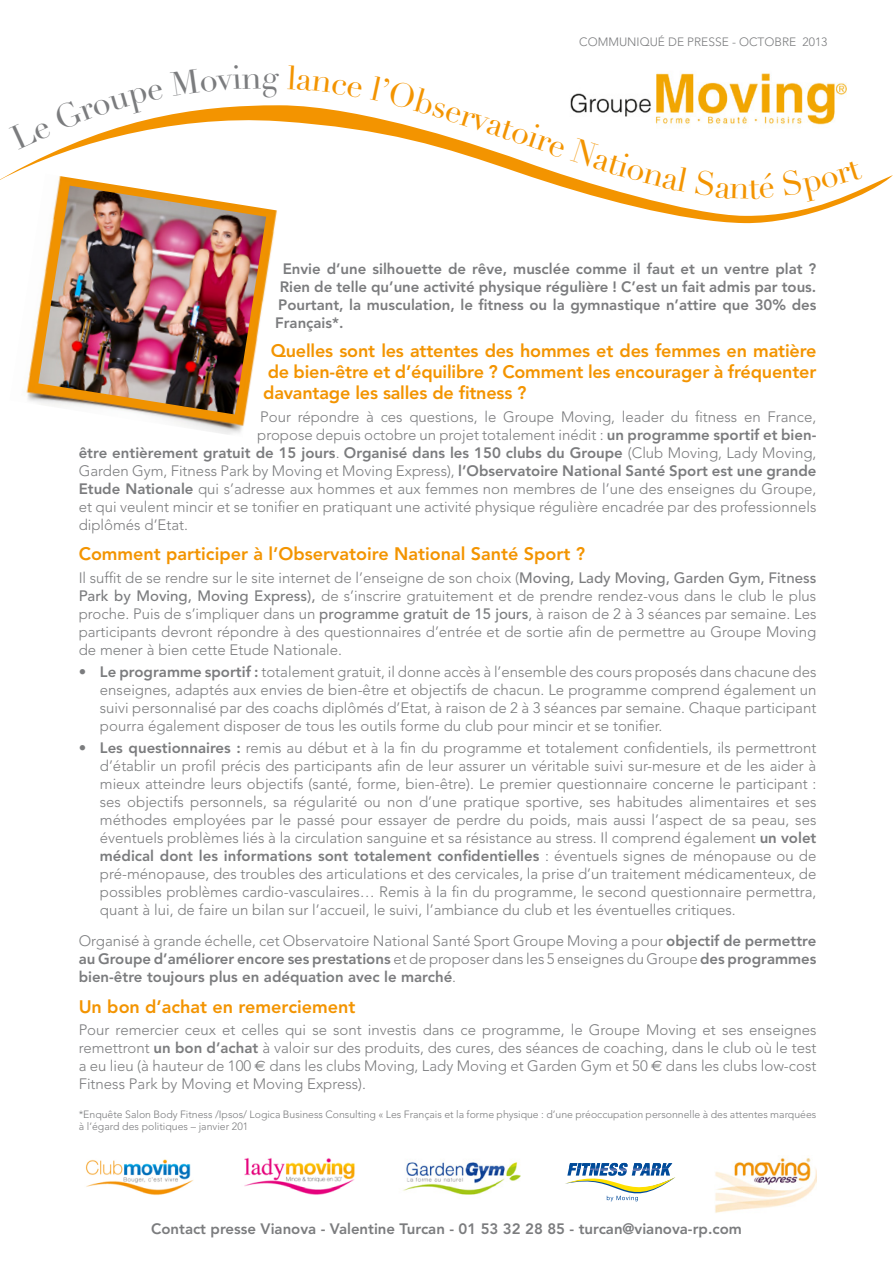
<style>
.page{position:relative;width:893px;height:1263px;background:#fff}
.page>*{position:absolute;margin:0;border:0;box-sizing:border-box;transform-origin:0 0}
.t1{font:33px "Didot LT Std";color:#f39400}
.t2{font:800 18px/21px "Avenir LT Std";color:#f39400;text-align:justify}
.t3{font:300 15px/18px "Avenir LT Std";color:#7b7c7e;text-align:justify}
.t4{font:800 15px/18px "Avenir LT Std";color:#7b7c7e;text-align:justify}
.t5{font:300 12px "Avenir LT Std";color:#7b7c7e}
.t6{font:300 10.5px/12px "Avenir LT Std";color:#7b7c7e}
.s1{font-weight:800}
.s2{font-weight:300}
.s3{font-weight:500}
.s4{font-family:"Euro Sans";font-weight:400}
</style>
<div class="page">
<img style="left:26px;top:224px;width:249px;height:210px">
<img style="left:38px;top:224px;width:228px;height:190px">
<img style="left:570px;top:73px;width:277px;height:32px">
<svg style="left:0;top:105px;width:893px;height:119px"></svg>
<img style="left:715px;top:1157px;width:101px;height:56px">
<img style="left:244px;top:1158px;width:111px;height:37px">
<img style="left:85px;top:1159px;width:109px;height:36px">
<img style="left:403px;top:1162px;width:118px;height:33px">
<svg style="left:565px;top:1163px;width:111px;height:38px"></svg>
<svg style="left:9px;top:105px;width:155px;height:45px"></svg>
<svg style="left:370px;top:105px;width:92px;height:19px"></svg>
<svg style="left:570px;top:138px;width:119px;height:54px"></svg>
<svg style="left:695px;top:170px;width:79px;height:29px"></svg>
<svg style="left:782px;top:159px;width:81px;height:42px"></svg>
<p class="t5" style="left:579px;top:35px;width:250px">COMMUNIQUÉ DE PRESSE - OCTOBRE 2013</p>
<p class="t1" style="left:468px;top:94px;width:55px;rotate:18deg">rvat</p>
<p class="t1" style="left:519px;top:110px;width:58px;rotate:19deg">oire</p>
<p class="t4" style="left:283px;top:260px;width:535px">Envie d’une silhouette de rêve, musclée comme il faut et un ventre plat ?</p>
<p class="t4" style="left:280px;top:278px;width:538px">Rien de telle qu’une activité physique régulière ! C’est un fait admis par tous.</p>
<p class="t4" style="left:278px;top:296px;width:540px">Pourtant, la musculation, le fitness ou la gymnastique n’attire que 30% des</p>
<p class="t4" style="left:275px;top:314px;width:70px">Français*.</p>
<p class="t2" style="left:263px;top:341px;width:555px;text-indent:8px">Quelles sont les attentes des hommes et des femmes en matière de bien-être et d’équilibre ? Comment les encourager à fréquenter davantage les salles de fitness ?</p>
<p class="t3" style="left:260px;top:408px;width:558px">Pour répondre à ces questions, le Groupe Moving, leader du fitness en France,</p>
<p class="t3" style="left:257px;top:426px;width:561px">propose depuis octobre un projet totalement inédit : <span class="s1">un programme sportif et bien-</span></p>
<p class="t4" style="left:79px;top:443px;width:739px">être entièrement gratuit de 15 jours<span class="s2">.</span> Organisé dans les 150 clubs du Groupe <span class="s2">(Club Moving, Lady Moving,</span></p>
<p class="t3" style="left:79px;top:462px;width:739px">Garden Gym, Fitness Park by Moving et Moving Express), <span class="s1">l’Observatoire National Santé Sport est une grande</span></p>
<p class="t3" style="left:79px;top:480px;width:739px"><span class="s1">Etude Nationale</span> qui s’adresse aux hommes et aux femmes non membres de l’une des enseignes du Groupe,</p>
<p class="t3" style="left:79px;top:498px;width:739px">et qui veulent mincir et se tonifier en pratiquant une activité physique régulière encadrée par des professionnels</p>
<p class="t3" style="left:79px;top:516px;width:111px">diplômés d’Etat.</p>
<p class="t2" style="left:79px;top:544px;width:508px">Comment participer à l’Observatoire National Santé Sport ?</p>
<p class="t3" style="left:79px;top:569px;width:739px">Il suffit de se rendre sur le site internet de l’enseigne de son choix (<span class="s3">Moving, Lady Moving, Garden Gym, Fitness Park by Moving, Moving Express),</span> de s’inscrire gratuitement et de prendre rendez-vous dans le club le plus proche. Puis de s’impliquer dans un <span class="s3">programme gratuit de 15 jours</span>, à raison de 2 à 3 séances par semaine. Les participants devront répondre à des questionnaires d’entrée et de sortie afin de permettre au Groupe Moving de mener à bien cette Etude Nationale.</p>
<p class="t3" style="left:100px;top:663px;width:718px;text-indent:-21px"><span class="s1">• Le programme sportif :</span> totalement gratuit, il donne accès à l’ensemble des cours proposés dans chacune des enseignes, adaptés aux envies de bien-être et objectifs de chacun. Le programme comprend également un suivi personnalisé par des coachs diplômés d’Etat, à raison de 2 à 3 séances par semaine. Chaque participant pourra également disposer de tous les outils forme du club pour mincir et se tonifier.</p>
<p class="t3" style="left:100px;top:739px;width:718px;text-indent:-21px"><span class="s1">• Les questionnaires :</span> remis au début et à la fin du programme et totalement confidentiels, ils permettront d’établir un profil précis des participants afin de leur assurer un véritable suivi sur-mesure et de les aider à mieux atteindre leurs objectifs (santé, forme, bien-être). Le premier questionnaire concerne le participant : ses objectifs personnels, sa régularité ou non d’une pratique sportive, ses habitudes alimentaires et ses méthodes employées par le passé pour essayer de perdre du poids, mais aussi l’aspect de sa peau, ses éventuels problèmes liés à la circulation sanguine et sa résistance au stress. Il comprend également <span class="s1">un volet médical dont les informations sont totalement confidentielles</span> : éventuels signes de ménopause ou de pré-ménopause, des troubles des articulations et des cervicales, la prise d’un traitement médicamenteux, de possibles problèmes cardio-vasculaires… Remis à la fin du programme, le second questionnaire permettra, quant à lui, de faire un bilan sur l’accueil, le suivi, l’ambiance du club et les éventuelles critiques.</p>
<p class="t4" style="left:79px;top:932px;width:739px"><span class="s2">Organisé à grande échelle, cet Observatoire National Santé Sport Groupe Moving a pour</span> objectif de permettre au Groupe d’améliorer encore ses prestations <span class="s2">et de proposer dans les 5 enseignes du Groupe</span> des programmes bien-être toujours plus en adéquation avec le marché<span class="s2">.</span></p>
<p class="t2" style="left:79px;top:996px;width:278px">Un bon d’achat en remerciement</p>
<p class="t3" style="left:79px;top:1021px;width:739px">Pour remercier ceux et celles qui se sont investis dans ce programme, le Groupe Moving et ses enseignes remettront <span class="s1">un bon d’achat</span> à valoir sur des produits, des cures, des séances de coaching, dans le club où le test a eu lieu (à hauteur de 100 <span class="s4">e</span> dans les clubs Moving, Lady Moving et Garden Gym et 50 <span class="s4">e</span> dans les clubs low-cost Fitness Park by Moving et Moving Express).</p>
<p class="t6" style="left:79px;top:1108px;width:739px">*Enquête Salon Body Fitness /Ipsos/ Logica Business Consulting « Les Français et la forme physique : d’une préoccupation personnelle à des attentes marquées à l’égard des politiques – janvier 201</p>
<p class="t4" style="left:151px;top:1220px;width:592px">Contact presse Vianova - Valentine Turcan - 01 53 32 28 85 - turcan@vianova-rp.com</p>
</div>
